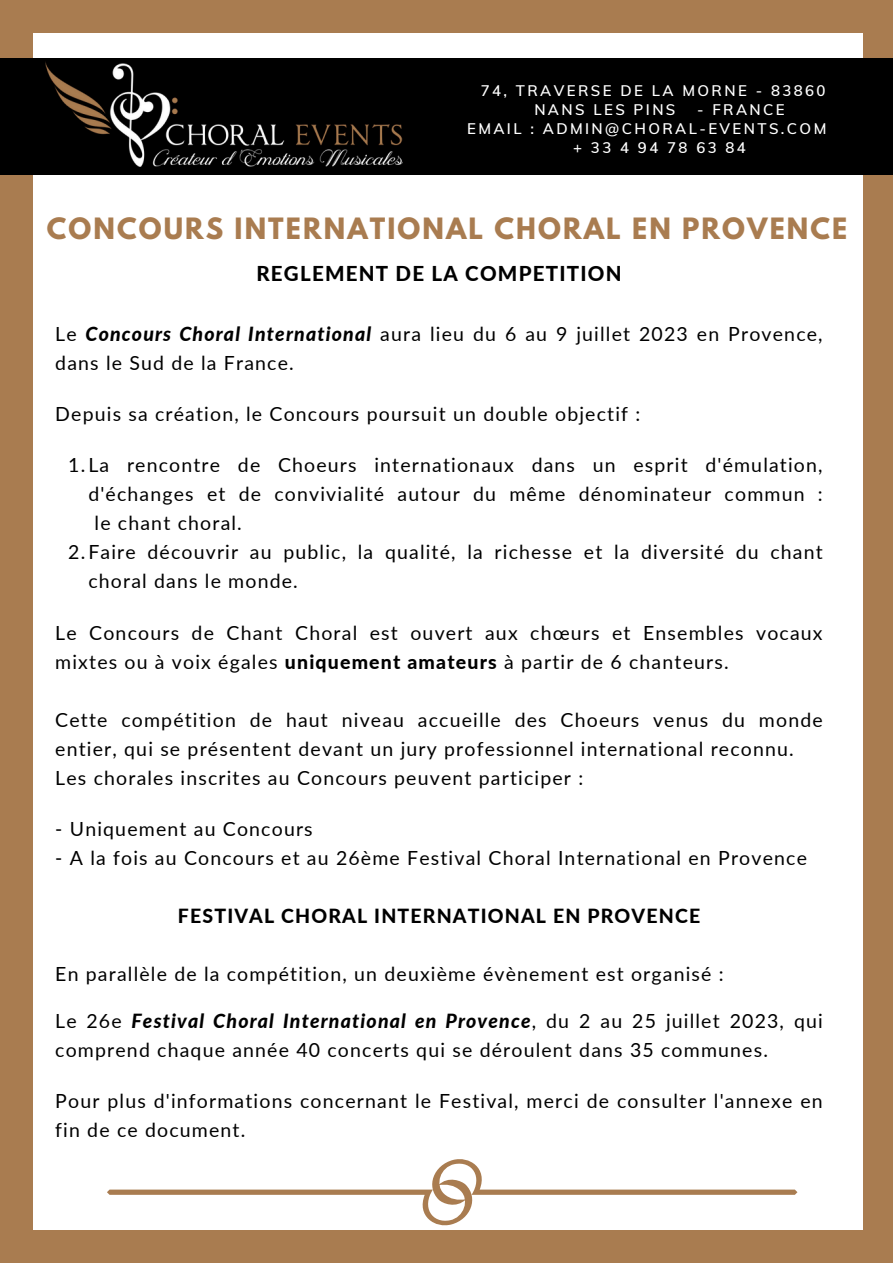
<style>
.page{position:relative;width:893px;height:1264px;background:#fff}
.page>*{position:absolute;margin:0;border:0;box-sizing:border-box;transform-origin:0 0}
.t1{font:700 25.95px "League Spartan";letter-spacing:.08em;color:#a97c50}
.t2{font:800 20.55px "Lato";letter-spacing:.06em;color:#000}
.t3{font:19.5px/29px "Lato";letter-spacing:.06em;color:#000}
.t4{font:800 19.5px "Lato";letter-spacing:.06em;color:#000}
.t5{font:600 15px/19px "Muli";letter-spacing:.16em;color:#fff}
.t6{font:600 15px "Muli";letter-spacing:.375em;color:#fff}
.s1{font-weight:800;font-style:italic}
.s2{font-weight:800}
</style>
<div class="page">
<div style="left:0;top:0;width:892px;height:1262px;background:#a97c50"></div>
<div style="left:34px;top:33px;width:828px;height:1196px;background:#fff"></div>
<div style="left:0;top:59px;width:892px;height:115px;background:#000"></div>
<svg style="left:107px;top:1159px;width:690px;height:67px"></svg>
<img style="left:45px;top:62px;width:358px;height:104px">
<p class="t5" style="left:534px;top:80px;width:293px;text-indent:-54px">74, TRAVERSE DE LA MORNE - 83860<br>NANS LES PINS</p>
<p class="t5" style="left:697px;top:100px;width:89px">- FRANCE</p>
<p class="t5" style="left:467px;top:119px;width:361px">EMAIL : ADMIN@CHORAL-EVENTS.COM</p>
<p class="t6" style="left:573px;top:138px;width:174px">+33494786384</p>
<h1 class="t1" style="left:47px;top:215px;width:801px">CONCOURS INTERNATIONAL CHORAL EN PROVENCE</h1>
<p class="t2" style="left:256px;top:260px;width:367px">REGLEMENT DE LA COMPETITION</p>
<p class="t3" style="left:55px;top:318px;width:768px">Le <span class="s1">Concours Choral International</span> aura lieu du 6 au 9 juillet 2023 en Provence, dans le Sud de la France.</p>
<p class="t3" style="left:55px;top:399px;width:586px">Depuis sa création, le Concours poursuit un double objectif :</p>
<p class="t3" style="left:68px;top:450px;width:755px">1.La rencontre de Choeurs internationaux dans un esprit d'émulation,</p>
<p class="t3" style="left:88px;top:479px;width:735px">d'échanges et de convivialité autour du même dénominateur commun :</p>
<p class="t3" style="left:95px;top:508px;width:149px">le chant choral.</p>
<p class="t3" style="left:68px;top:537px;width:756px">2.Faire découvrir au public, la qualité, la richesse et la diversité du chant</p>
<p class="t3" style="left:88px;top:566px;width:211px">choral dans le monde.</p>
<p class="t3" style="left:55px;top:617px;width:768px">Le Concours de Chant Choral est ouvert aux chœurs et Ensembles vocaux mixtes ou à voix égales <span class="s2">uniquement amateurs</span> à partir de 6 chanteurs.</p>
<p class="t3" style="left:55px;top:704px;width:769px">Cette compétition de haut niveau accueille des Choeurs venus du monde entier, qui se présentent devant un jury professionnel international reconnu.<br>Les chorales inscrites au Concours peuvent participer :</p>
<p class="t3" style="left:55px;top:814px;width:259px">- Uniquement au Concours</p>
<p class="t3" style="left:55px;top:843px;width:753px">- A la fois au Concours et au 26ème Festival Choral International en Provence</p>
<p class="t4" style="left:178px;top:903px;width:523px">FESTIVAL CHORAL INTERNATIONAL EN PROVENCE</p>
<p class="t3" style="left:55px;top:959px;width:670px">En parallèle de la compétition, un deuxième évènement est organisé :</p>
<p class="t3" style="left:55px;top:1006px;width:769px">Le 26e <span class="s1">Festival Choral International en Provence</span>, du 2 au 25 juillet 2023, qui comprend chaque année 40 concerts qui se déroulent dans 35 communes.</p>
<p class="t3" style="left:55px;top:1086px;width:769px">Pour plus d'informations concernant le Festival, merci de consulter l'annexe en fin de ce document.</p>
</div>
